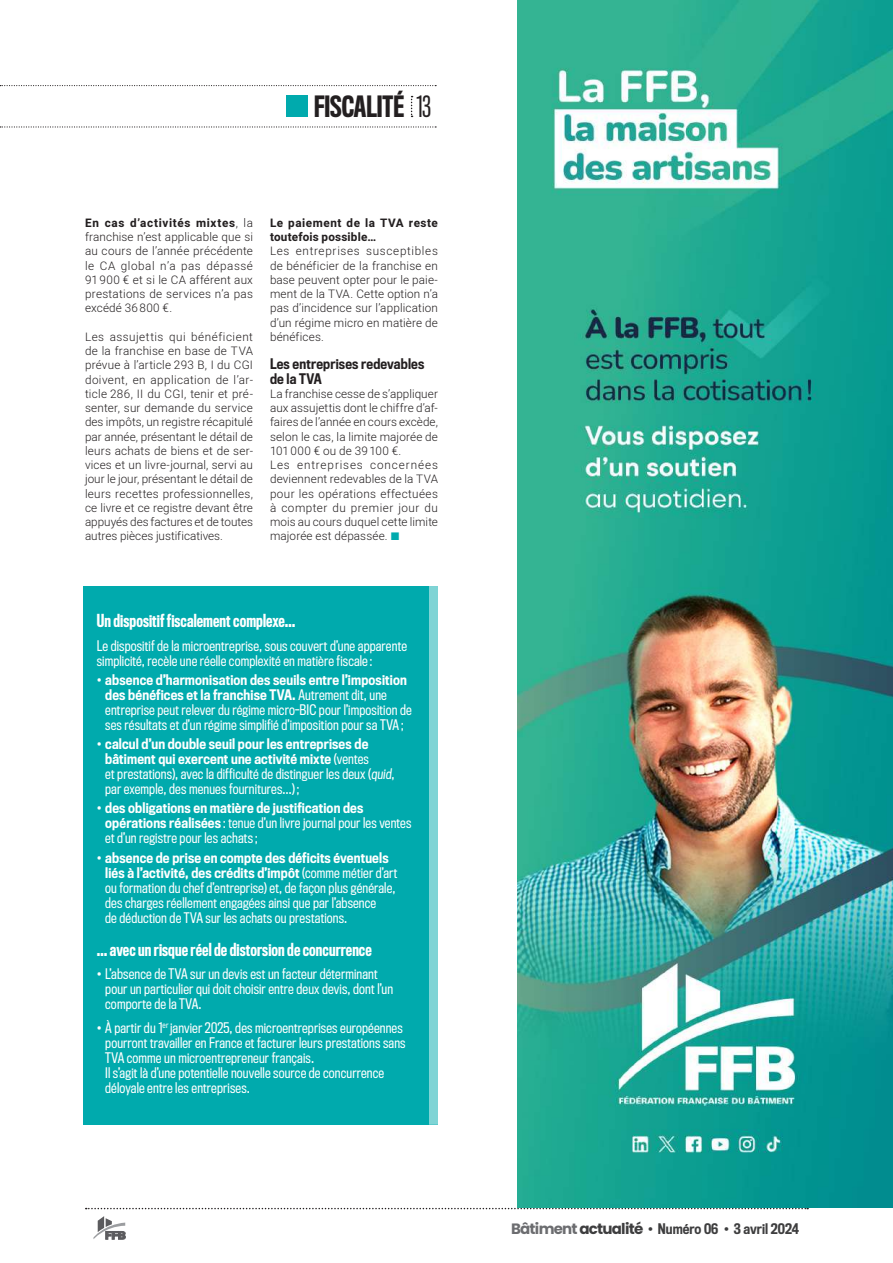
<style>
.page{position:relative;width:893px;height:1263px;background:#fff}
.page>*{position:absolute;margin:0;border:0;box-sizing:border-box;transform-origin:0 0}
.t1{font:500 27px "Titling Gothic FB Comp";letter-spacing:-.005em;color:#231f20}
.t2{font:500 16.5px "Titling Gothic FB Comp";letter-spacing:.005em;color:#fff}
.t3{font:13.5px/15px "Titling Gothic FB Cond";letter-spacing:.01em;color:#fff}
.t4{font:500 13.5px "Titling Gothic FB Cond";color:#3e3e3f}
.t5{font:500 13.5px/14.2px "Titling Gothic FB Cond";letter-spacing:.015em;color:#231f20}
.t6{font:300 11.7px/14.2px "Heebo";letter-spacing:.01em;color:#231f20;text-align:justify}
.t7{font:700 11.7px/14.2px "Heebo";letter-spacing:.02em;color:#231f20}
.s1{font-weight:400}
.s2{font-weight:700}
.s3{font-family:"Heebo";font-weight:700}
.s4{font-weight:500}
.s5{font-family:"Poppins";font-weight:700;font-size:15px;color:#6c6d70}
.s6{font-family:"Poppins";font-weight:700;font-size:15px}
.s7{font-family:"Poppins";font-weight:400;font-size:15px}
</style>
<div class="page">
<svg style="left:86px;top:1208px;width:722px;height:1px"></svg>
<svg style="left:93px;top:1216px;width:33px;height:23px"></svg>
<svg style="left:0;top:126px;width:436px;height:2px"></svg>
<svg style="left:0;top:85px;width:436px;height:1px"></svg>
<div style="left:286px;top:96px;width:21px;height:21px;background:#00aaad"></div>
<svg style="left:411px;top:96px;width:2px;height:21px"></svg>
<div style="left:84px;top:586px;width:354px;height:539px;background:#00aaad"></div>
<div style="left:429px;top:586px;width:9px;height:539px;background:#7fd4d5"></div>
<img style="left:517px;top:0;width:376px;height:1208px">
<h1 class="t1" style="left:314px;top:91px;width:118px">FISCALITÉ <span class="s1">13</span></h1>
<p class="t6" style="left:85px;top:215px;width:169px"><span class="s2">En cas d’activités mixtes</span>, la franchise n’est applicable que si au cours de l’année précédente le CA global n’a pas dépassé 91900 € et si le CA afférent aux prestations de services n’a pas excédé 36800 €.</p>
<p class="t6" style="left:85px;top:329px;width:169px">Les assujettis qui bénéficient de la franchise en base de TVA prévue à l’article 293 B, I du CGI doivent, en application de l’ar&shy;ticle 286, II du CGI, tenir et pré&shy;senter, sur demande du service des impôts, un registre récapitulé par année, présentant le détail de leurs achats de biens et de ser&shy;vices et un livre-journal, servi au jour le jour, présentant le détail de leurs recettes professionnelles, ce livre et ce registre devant être appuyés des factures et de toutes autres pièces justificatives.</p>
<p class="t7" style="left:270px;top:216px;width:169px">Le paiement de la TVA reste toutefois possible…</p>
<p class="t6" style="left:270px;top:244px;width:169px">Les entreprises susceptibles de bénéficier de la franchise en base peuvent opter pour le paie&shy;ment de la TVA. Cette option n’a pas d’incidence sur l’application d’un régime micro en matière de bénéfices.</p>
<p class="t5" style="left:270px;top:357px;width:156px">Les entreprises redevables de la TVA</p>
<p class="t6" style="left:270px;top:386px;width:169px;text-align:left">La franchise cesse de s’appliquer aux assujettis dont le chiffre d’af&shy;faires de l’année en cours excède, selon le cas, la limite majorée de<br>101000 € ou de 39100 €.<br>Les entreprises concernées deviennent redevables de la TVA pour les opérations effectuées à compter du premier jour du mois au cours duquel cette limite majorée est dépassée.</p>
<p class="t2" style="left:97px;top:611px;width:200px">Un dispositif fiscalement complexe…</p>
<p class="t3" style="left:97px;top:638px;width:312px">Le dispositif de la microentreprise, sous couvert d’une apparente simplicité, recèle une réelle complexité en matière fiscale :</p>
<p class="t3" style="left:105px;top:672px;width:308px;text-indent:-9px"><span class="s3">•</span> <span class="s4">absence d’harmonisation des seuils entre l’imposition des bénéfices et la franchise TVA.</span> Autrement dit, une entreprise peut relever du régime micro-BIC pour l’imposition de ses résultats et d’un régime simplifié d’imposition pour sa TVA ;</p>
<p class="t3" style="left:105px;top:737px;width:291px;text-indent:-9px"><span class="s3">•</span> <span class="s4">calcul d’un double seuil pour les entreprises de bâtiment qui exercent une activité mixte</span> (ventes<br>et prestations), avec la difficulté de distinguer les deux (quid, par exemple, des menues fournitures…) ;</p>
<p class="t3" style="left:105px;top:801px;width:308px;text-indent:-9px"><span class="s3">•</span> <span class="s4">des obligations en matière de justification des opérations réalisées</span> : tenue d’un livre journal pour les ventes et d’un registre pour les achats;</p>
<p class="t3" style="left:105px;top:850px;width:294px;text-indent:-9px"><span class="s3">•</span> <span class="s4">absence de prise en compte des déficits éventuels liés à l’activité, des crédits d’impôt</span> (comme métier d’art ou formation du chef d’entreprise) et, de façon plus générale, des charges réellement engagées ainsi que par l’absence<br>de déduction de TVA sur les achats ou prestations.</p>
<p class="t2" style="left:97px;top:940px;width:276px">… avec un risque réel de distorsion de concurrence</p>
<p class="t3" style="left:105px;top:967px;width:289px;text-indent:-9px"><span class="s3">•</span> L’absence de TVA sur un devis est un facteur déterminant pour un particulier qui doit choisir entre deux devis, dont l’un comporte de la TVA.</p>
<p class="t3" style="left:105px;top:1020px;width:302px;text-indent:-9px"><span class="s3">•</span> À partir du 1<sup>er</sup> janvier 2025, des microentreprises européennes pourront travailler en France et facturer leurs prestations sans TVA comme un microentrepreneur français.<br>Il s’agit là d’une potentielle nouvelle source de concurrence déloyale entre les entreprises.</p>
<p class="t4" style="left:511px;top:1220px;width:289px"><span class="s5">Bâtiment</span> <span class="s6">actualité</span> <span class="s7">•</span> Numéro 06 <span class="s7">•</span> 3 avril 2024</p>
</div>
